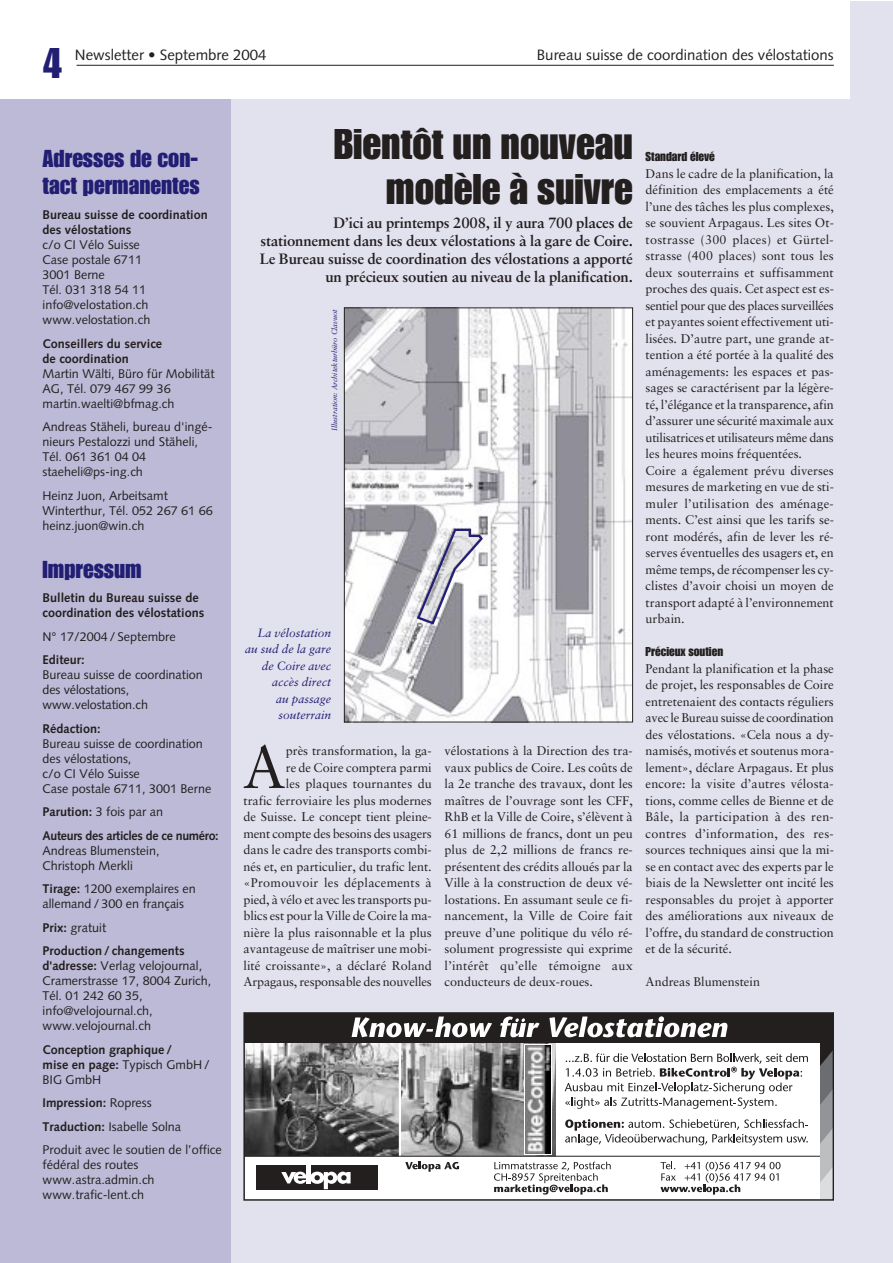
<style>
.page{position:relative;width:893px;height:1263px;background:#fff}
.page>*{position:absolute;margin:0;border:0;box-sizing:border-box;transform-origin:0 0}
.t1{font:59.85px "Sabon";color:#231f1f}
.t2{font:42px/45px "Impact";color:#231f1f;text-align:right}
.t3{font:42px "Impact";color:#221e73}
.t4{font:24px/27px "Impact";color:#221e73}
.t5{font:700 15px/18px "Sabon";letter-spacing:-.01em;color:#231f1f;text-align:right}
.t6{font:15px "Syntax";color:#231f1f}
.t7{font:12.6px/16.5px "Sabon";color:#231f1f;text-align:justify}
.t8{font:12.6px/15px "Syntax";color:#231f1f}
.t9{font:700 12.6px/15px "Syntax";color:#231f1f}
.t10{font:700 12.6px/23.5px "Syntax";letter-spacing:-.02em;color:#231f1f}
.t11{font:12.6px "Impact";color:#231f1f}
.t12{font:italic 12px/16.5px "Sabon";color:#221e73;text-align:right}
.t13{font:italic 7.5px "Sabon";color:#221e73}
.s1{font-weight:400}
.s2{font-weight:700}
</style>
<div class="page">
<div style="left:0;top:99px;width:892px;height:1164px;background:#e2e1ee"></div>
<div style="left:850px;top:2px;width:42px;height:1261px;background:#e2e1ee"></div>
<div style="left:0;top:99px;width:231px;height:1164px;background:#bcbad7"></div>
<hr style="left:77px;top:65px;width:756px;height:1px;background:#231f1f">
<div style="left:244px;top:1013px;width:589px;height:187px;background:#fff"></div>
<img style="left:246px;top:1042px;width:309px;height:114px">
<hr style="left:399px;top:1013px;width:2px;height:179px;background:#fff">
<div style="left:257px;top:1165px;width:121px;height:24px;background:#231f1f"></div>
<hr style="left:306px;top:1165px;width:4px;height:18px;background:#fff">
<svg style="left:281px;top:1172px;width:69px;height:17px"></svg>
<svg style="left:405px;top:1162px;width:54px;height:10px"></svg>
<svg style="left:660px;top:1162px;width:120px;height:33px"></svg>
<svg style="left:494px;top:1162px;width:116px;height:33px"></svg>
<hr style="left:244px;top:1156px;width:589px;height:1px;background:#231f1f">
<div style="left:244px;top:1013px;width:589px;height:29px;background:#231f1f"></div>
<svg style="left:549px;top:1016px;width:178px;height:21px"></svg>
<svg style="left:500px;top:1017px;width:39px;height:20px"></svg>
<svg style="left:351px;top:1017px;width:141px;height:20px"></svg>
<svg style="left:820px;top:1042px;width:11px;height:156px;background:#919294"></svg>
<svg style="left:564px;top:1053px;width:244px;height:56px"></svg>
<svg style="left:565px;top:1119px;width:243px;height:26px"></svg>
<svg style="left:523px;top:1044px;width:28px;height:111px"></svg>
<img style="left:525px;top:1046px;width:25px;height:107px">
<div style="left:243px;top:1012px;width:590px;height:189px;border:1px solid #231f1f"></div>
<img style="left:346px;top:310px;width:284px;height:410px">
<div style="left:344px;top:308px;width:288px;height:414px;border:1px solid #231f1f"></div>
<svg style="left:417px;top:529px;width:66px;height:96px"></svg>
<h2 class="t3" style="left:43px;top:48px;width:22px">4</h2>
<p class="t6" style="left:75px;top:48px;width:193px">Newsletter • Septembre 2004</p>
<p class="t6" style="left:537px;top:48px;width:298px">Bureau suisse de coordination des vélostations</p>
<h3 class="t4" style="left:43px;top:146px;width:159px">Adresses de con&shy;tact permanentes</h3>
<p class="t9" style="left:43px;top:208px;width:167px">Bureau suisse de coordination des vélostations</p>
<p class="t8" style="left:43px;top:238px;width:109px">c/o CI Vélo Suisse<br>Case postale 6711<br>3001 Berne<br>Tél. 031 318 54 11 info@velostation.ch www.velostation.ch</p>
<p class="t9" style="left:43px;top:337px;width:121px">Conseillers du service de coordination</p>
<p class="t8" style="left:43px;top:367px;width:174px">Martin Wälti, Büro für Mobilität<br>AG, Tél. 079 467 99 36 martin.waelti@bfmag.ch</p>
<p class="t8" style="left:43px;top:420px;width:172px">Andreas Stäheli, bureau d'ingé&shy;nieurs Pestalozzi und Stäheli,<br>Tél. 061 361 04 04 staeheli@ps-ing.ch</p>
<p class="t8" style="left:43px;top:489px;width:172px">Heinz Juon, Arbeitsamt<br>Winterthur, Tél. 052 267 61 66 heinz.juon@win.ch</p>
<h3 class="t4" style="left:43px;top:557px;width:101px">Impressum</h3>
<p class="t9" style="left:43px;top:591px;width:163px">Bulletin du Bureau suisse de coordination des vélostations</p>
<p class="t8" style="left:43px;top:630px;width:135px">N° 17/2004 / Septembre</p>
<p class="t9" style="left:43px;top:653px;width:43px">Editeur:</p>
<p class="t8" style="left:43px;top:669px;width:162px">Bureau suisse de coordination des vélostations, www.velostation.ch</p>
<p class="t9" style="left:43px;top:722px;width:60px">Rédaction:</p>
<p class="t8" style="left:43px;top:737px;width:170px">Bureau suisse de coordination des vélostations,<br>c/o CI Vélo Suisse<br>Case postale 6711, 3001 Berne</p>
<p class="t10" style="left:43px;top:801px;width:178px">Parution: <span class="s1">3 fois par an<br></span>Auteurs des articles de ce numéro:</p>
<p class="t8" style="left:43px;top:844px;width:118px">Andreas Blumenstein,<br>Christoph Merkli</p>
<p class="t8" style="left:43px;top:883px;width:155px"><span class="s2">Tirage:</span> 1200 exemplaires en allemand / 300 en français</p>
<p class="t9" style="left:43px;top:917px;width:144px;line-height:23.5px">Prix: <span class="s1">gratuit<br></span>Production / changements</p>
<p class="t8" style="left:43px;top:960px;width:170px"><span class="s2">d'adresse:</span> Verlag velojournal,<br>Cramerstrasse 17, 8004 Zurich,<br>Tél. 01 242 60 35, info@velojournal.ch, www.velojournal.ch</p>
<p class="t9" style="left:43px;top:1043px;width:169px">Conception graphique /<br>mise en page: <span class="s1">Typisch GmbH /<br>BIG GmbH</span></p>
<p class="t8" style="left:43px;top:1092px;width:181px;line-height:23.5px"><span class="s2">Impression:</span> Ropress<br><span class="s2">Traduction:</span> Isabelle Solna<br>Produit avec le soutien de l’office</p>
<p class="t8" style="left:43px;top:1159px;width:114px">fédéral des routes www.astra.admin.ch www.trafic-lent.ch</p>
<h2 class="t2" style="left:334px;top:123px;width:300px">Bientôt un nouveau modèle à suivre</h2>
<p class="t5" style="left:260px;top:215px;width:374px">D’ici au printemps 2008, il y aura 700 places de stationnement dans les deux vélostations à la gare de Coire.<br>Le Bureau suisse de coordination des vélostations a apporté un précieux soutien au niveau de la planification.</p>
<p class="t13" style="left:331px;top:431px;width:123px;rotate:-90deg">Illustration: Architekturbüro Clavuot</p>
<p class="t12" style="left:245px;top:626px;width:88px">La vélostation au sud de la gare de Coire avec accès direct<br>au passage souterrain</p>
<h1 class="t1" style="left:243px;top:742px;width:45px">A</h1>
<p class="t7" style="left:243px;top:744px;width:190px;text-align:right">près transformation, la ga-<br>re de Coire comptera parmi<br>les plaques tournantes du<br>trafic ferroviaire les plus modernes de Suisse. Le concept tient pleine&shy;ment compte des besoins des usagers dans le cadre des transports combi&shy;nés et, en particulier, du trafic lent. «Promouvoir les déplacements à pied, à vélo et avec les transports pu&shy;blics est pour la Ville de Coire la ma&shy;nière la plus raisonnable et la plus avantageuse de maîtriser une mobi&shy;lité croissante», a déclaré Roland Arpagaus, responsable des nouvelles</p>
<p class="t7" style="left:444px;top:744px;width:190px">vélostations à la Direction des tra&shy;vaux publics de Coire. Les coûts de la 2e tranche des travaux, dont les maîtres de l’ouvrage sont les CFF, RhB et la Ville de Coire, s’élèvent à 61 millions de francs, dont un peu plus de 2,2 millions de francs re&shy;présentent des crédits alloués par la Ville à la construction de deux vé&shy;lostations. En assumant seule ce fi&shy;nancement, la Ville de Coire fait preuve d’une politique du vélo ré&shy;solument progressiste qui exprime l’intérêt qu’elle témoigne aux conducteurs de deux-roues.</p>
<p class="t11" style="left:645px;top:152px;width:71px">Standard élevé</p>
<p class="t7" style="left:645px;top:166px;width:190px;text-align:left">Dans le cadre de la planification, la définition des emplacements a été l’une des tâches les plus complexes, se souvient Arpagaus. Les sites Ot&shy;tostrasse (300 places) et Gürtel&shy;strasse (400 places) sont tous les deux souterrains et suffisamment proches des quais. Cet aspect est es&shy;sentiel pour que des places surveillées et payantes soient effectivement uti&shy;lisées. D’autre part, une grande at&shy;tention a été portée à la qualité des aménagements: les espaces et pas&shy;sages se caractérisent par la légère&shy;té, l’élégance et la transparence, afin d’assurer une sécurité maximale aux utilisatrices et utilisateurs même dans les heures moins fréquentées.<br>Coire a également prévu diverses mesures de marketing en vue de sti&shy;muler l’utilisation des aménage&shy;ments. C’est ainsi que les tarifs se&shy;ront modérés, afin de lever les ré&shy;serves éventuelles des usagers et, en même temps, de récompenser les cy&shy;clistes d’avoir choisi un moyen de transport adapté à l’environnement urbain.</p>
<p class="t11" style="left:645px;top:647px;width:79px">Précieux soutien</p>
<p class="t7" style="left:645px;top:661px;width:190px">Pendant la planification et la phase de projet, les responsables de Coire entretenaient des contacts réguliers avec le Bureau suisse de coordination des vélostations. «Cela nous a dy&shy;namisés, motivés et soutenus mora&shy;lement», déclare Arpagaus. Et plus encore: la visite d’autres vélosta&shy;tions, comme celles de Bienne et de Bâle, la participation à des ren&shy;contres d’information, des res&shy;sources techniques ainsi que la mi&shy;se en contact avec des experts par le biais de la Newsletter ont incité les responsables du projet à apporter des améliorations aux niveaux de l’offre, du standard de construction et de la sécurité.</p>
<p class="t7" style="left:645px;top:975px;width:116px">Andreas Blumenstein</p>
</div>
